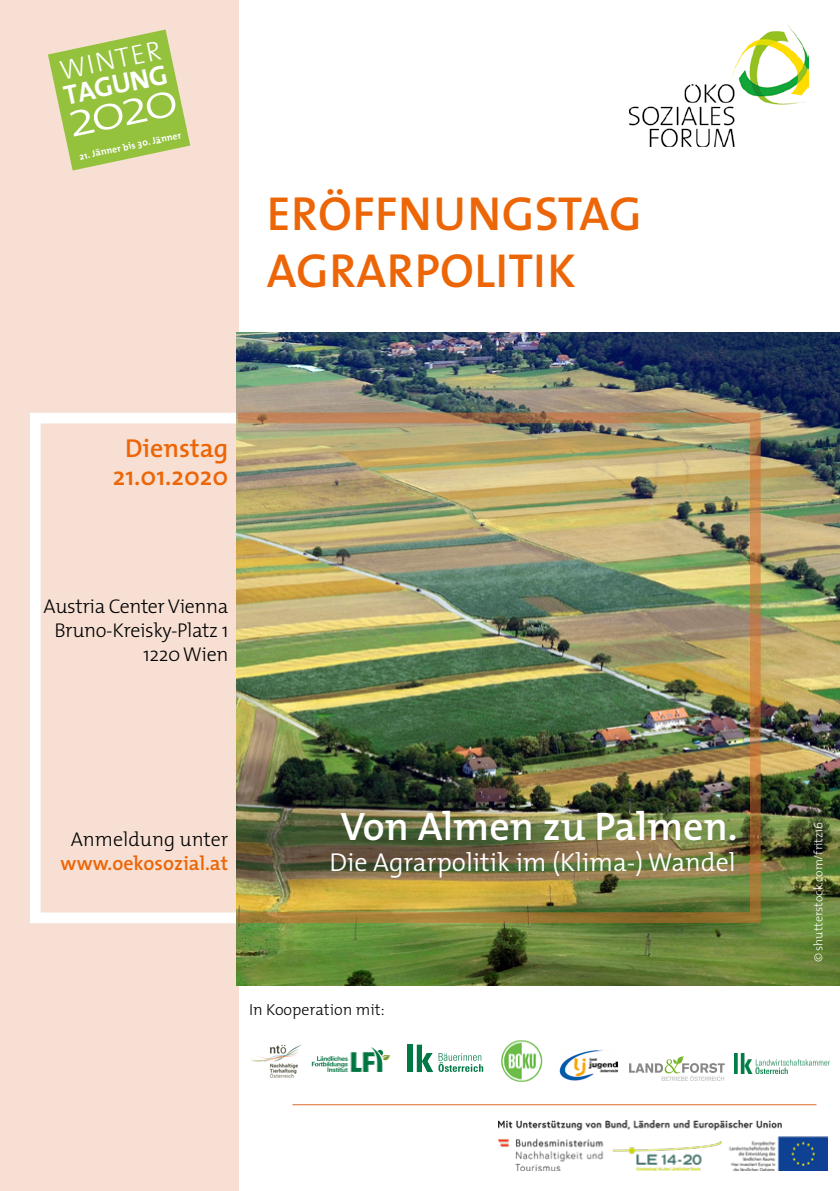
<style>
.page{position:relative;width:840px;height:1191px;background:#fff}
.page>*{position:absolute;margin:0;border:0;box-sizing:border-box;transform-origin:0 0}
.t1{font:300 48.2px "The Mix";color:#fff;scale:1.19 1}
.t2{font:600 48px/56px "The Mix";letter-spacing:.01em;color:#ec6608}
.t3{font:600 40px "The Mix";color:#fff}
.t4{font:300 27.8px "The Mix";color:#fff}
.t5{font:700 27.8px "The Mix";color:#fff}
.t6{font:300 26px "The Mix";color:#fff}
.t7{font:600 26px/28px "The Mix";color:#ec6608;text-align:center}
.t8{font:300 20px/24px "The Mix";letter-spacing:-.02em;color:#000;text-align:right}
.t9{font:600 20px "The Mix";color:#ec6608}
.t10{font:300 20px "The Mix";color:#000}
.t11{font:300 16px "The Mix";color:#000}
.t12{font:300 12px "The Mix";color:#fff}
.t13{font:700 9.6px "The Mix";color:#fff}
</style>
<div class="page">
<div style="left:0;top:0;width:238px;height:1191px;background:#f7e0d3"></div>
<hr style="left:292px;top:1104px;width:524px;height:1px;background:#d96d2d">
<svg style="left:30px;top:413px;width:207px;height:515px"></svg>
<img style="left:237px;top:333px;width:602px;height:652px">
<img style="left:226px;top:407px;width:539px;height:518px">
<img style="left:250px;top:1044px;width:52px;height:34px">
<img style="left:311px;top:1047px;width:78px;height:25px">
<img style="left:559px;top:1050px;width:57px;height:30px">
<img style="left:501px;top:1040px;width:42px;height:42px">
<img style="left:734px;top:1053px;width:95px;height:20px">
<img style="left:629px;top:1056px;width:95px;height:24px">
<div style="left:407px;top:1044px;width:5px;height:28px;background:#007947"></div>
<svg style="left:416px;top:1044px;width:67px;height:28px"></svg>
<img style="left:629px;top:25px;width:179px;height:121px">
<svg style="left:48px;top:29px;width:142px;height:141px"></svg>
<img style="left:498px;top:1120px;width:329px;height:50px">
<h3 class="t4" style="left:55px;top:48px;width:105px;rotate:-12deg">WINTER</h3>
<h3 class="t5" style="left:59px;top:73px;width:107px;rotate:-12deg">TAGUNG</h3>
<h1 class="t1" style="left:59px;top:82px;width:96px;rotate:-12deg">2020</h1>
<p class="t13" style="left:78px;top:149px;width:105px;rotate:-12deg">21. Jänner bis 30. Jänner</p>
<h2 class="t2" style="left:266px;top:187px;width:376px">ERÖFFNUNGSTAG<br>AGRARPOLITIK</h2>
<h3 class="t7" style="left:113px;top:434px;width:117px">Dienstag<br>21.01.2020</h3>
<p class="t8" style="left:44px;top:593px;width:186px">Austria Center Vienna<br>Bruno-Kreisky-Platz 1<br>1220 Wien</p>
<p class="t10" style="left:71px;top:823px;width:159px">Anmeldung unter</p>
<p class="t9" style="left:61px;top:850px;width:169px">www.oekosozial.at</p>
<h3 class="t3" style="left:340px;top:801px;width:398px">Von Almen zu Palmen.</h3>
<h3 class="t6" style="left:329px;top:841px;width:408px">Die Agrarpolitik im (Klima-) Wandel</h3>
<p class="t11" style="left:249px;top:996px;width:137px">In Kooperation mit:</p>
<p class="t12" style="left:808px;top:962px;width:142px;rotate:-90deg">© shutterstock.com/fritz16</p>
</div>
